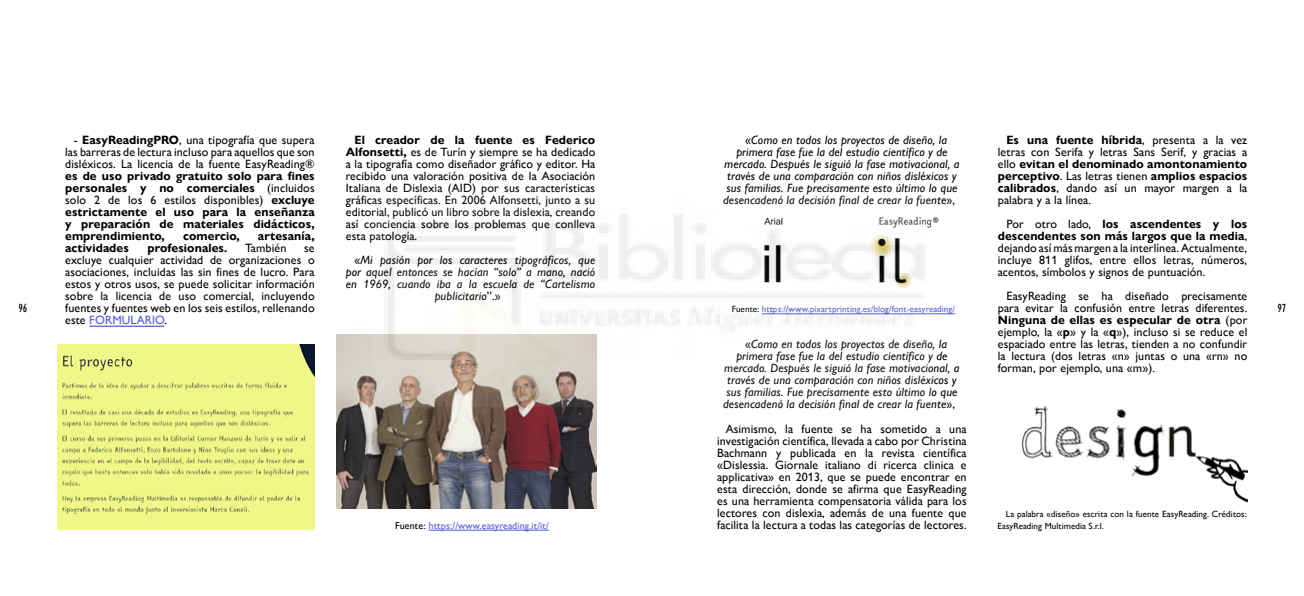
<style>
.page{position:relative;width:1304px;height:596px;background:#fff}
.page>*{position:absolute;margin:0;border:0;box-sizing:border-box;transform-origin:0 0}
.t1{font:12px/12px "Gill Sans Nova";letter-spacing:.01em;color:#000;text-align:justify}
.t2{font:italic 12px "Gill Sans Nova";letter-spacing:.01em;color:#000}
.t3{font:700 12px/12px "Gill Sans Nova";letter-spacing:.01em;color:#000;text-align:justify}
.t4{font:condensed 12px "Gill Sans";color:#000}
.t5{font:10px "Gill Sans Nova";letter-spacing:.01em;color:#4f5cd6}
.t6{font:9px/12px "Gill Sans Nova";letter-spacing:.01em;color:#000}
.t7{font:9px "Gill Sans Nova";letter-spacing:.01em;color:#4f5cd6}
.s1{font-weight:700}
.s2{font-weight:400}
.s3{font-style:normal}
.s4{color:#4f5cd6}
.s5{color:#000}
</style>
<div class="page">
<hr style="left:89px;top:325px;width:75px;height:1px;background:#4f5cd6">
<img style="left:57px;top:344px;width:258px;height:185px">
<hr style="left:429px;top:529px;width:120px;height:1px;background:#4f5cd6">
<img style="left:337px;top:334px;width:260px;height:173px">
<hr style="left:762px;top:313px;width:193px;height:1px;background:#4f5cd6">
<img style="left:1022px;top:406px;width:225px;height:97px">
<img style="left:373px;top:214px;width:558px;height:192px">
<p class="t1" style="left:998px;top:134px;width:251px;text-indent:9px"><span class="s1">Es una fuente híbrida</span>, presenta a la vez letras con Serifa y letras Sans Serif, y gracias a ello <span class="s1">evitan el denominado amontonamiento perceptivo</span>. Las letras tienen <span class="s1">amplios espacios calibrados</span>, dando así un mayor margen a la palabra y a la línea.</p>
<p class="t1" style="left:998px;top:218px;width:251px;text-indent:9px">Por otro lado, <span class="s1">los ascendentes y los descendentes son más largos que la media</span>, dejando así más margen a la interlínea. Actualmente, incluye 811 glifos, entre ellos letras, números, acentos, símbolos y signos de puntuación.</p>
<p class="t1" style="left:998px;top:290px;width:251px;text-indent:9px">EasyReading se ha diseñado precisamente para evitar la confusión entre letras diferentes.<br><span class="s1">Ninguna de ellas es especular de otra</span> (por ejemplo, la «<span class="s1">p</span>» y la «<span class="s1">q</span>»), incluso si se reduce el espaciado entre las letras, tienden a no confundir la lectura (dos letras «n» juntas o una «rn» no forman, por ejemplo, una «m»).</p>
<p class="t1" style="left:65px;top:134px;width:251px;text-indent:8px">- <span class="s1">EasyReadingPRO</span>, una tipografía que supera las barreras de lectura incluso para aquellos que son disléxicos. La licencia de la fuente EasyReading®</p>
<p class="t3" style="left:65px;top:170px;width:251px">es de uso privado gratuito solo para fines personales y no comerciales <span class="s2">(incluidos solo 2 de los 6 estilos disponibles)</span> excluye estrictamente el uso para la enseñanza y preparación de materiales didácticos, emprendimiento,</p>
<p class="t1" style="left:346px;top:134px;width:251px;text-indent:9px"><span class="s1">El creador de la fuente es Federico Alfonsetti,</span> es de Turín y siempre se ha dedicado a la tipografía como diseñador gráfico y editor. Ha recibido una valoración positiva de la Asociación Italiana de Dislexia (AID) por sus características gráficas específicas. En 2006 Alfonsetti, junto a su editorial, publicó un libro sobre la dislexia, creando así conciencia sobre los problemas que conlleva esta patología.</p>
<p class="t2" style="left:354px;top:253px;width:242px"><span class="s3">«</span>Mi pasión por los caracteres tipográficos, que</p>
<p class="t2" style="left:346px;top:265px;width:251px">por aquel entonces se hacían “solo” a mano, nació</p>
<p class="t2" style="left:346px;top:277px;width:251px">en 1969, cuando iba a la escuela de “Cartelismo</p>
<p class="t2" style="left:435px;top:289px;width:68px">publicitario<span class="s3">”.»</span></p>
<p class="t2" style="left:745px;top:133px;width:203px"><span class="s3">«</span>Como en todos los proyectos de diseño, la</p>
<p class="t2" style="left:736px;top:145px;width:213px">primera fase fue la del estudio científico y de</p>
<p class="t2" style="left:724px;top:157px;width:237px">mercado. Después le siguió la fase motivacional, a</p>
<p class="t2" style="left:727px;top:169px;width:231px">través de una comparación con niños disléxicos y</p>
<p class="t2" style="left:726px;top:181px;width:233px">sus familias. Fue precisamente esto último lo que</p>
<p class="t2" style="left:723px;top:193px;width:233px">desencadenó la decisión final de crear la fuente<span class="s3">»,</span></p>
<p class="t3" style="left:183px;top:230px;width:58px">comercio,</p>
<p class="t3" style="left:258px;top:230px;width:58px">artesanía,</p>
<p class="t3" style="left:65px;top:242px;width:65px">actividades</p>
<p class="t3" style="left:147px;top:242px;width:81px">profesionales.</p>
<p class="t1" style="left:245px;top:242px;width:43px">También</p>
<p class="t1" style="left:65px;top:242px;width:251px;text-indent:239px">se excluye cualquier actividad de organizaciones o asociaciones, incluidas las sin fines de lucro. Para estos y otros usos, se puede solicitar información sobre la licencia de uso comercial, incluyendo fuentes y fuentes web en los seis estilos, rellenando este <span class="s4">FORMULARIO</span>.</p>
<p class="t4" style="left:19px;top:301px;width:10px">96</p>
<p class="t4" style="left:1277px;top:301px;width:10px">97</p>
<p class="t7" style="left:732px;top:304px;width:225px"><span class="s5">Fuente:</span> https://www.pixartprinting.es/blog/font-easyreading/</p>
<p class="t2" style="left:745px;top:337px;width:203px"><span class="s3">«</span>Como en todos los proyectos de diseño, la</p>
<p class="t2" style="left:736px;top:349px;width:213px">primera fase fue la del estudio científico y de</p>
<p class="t2" style="left:724px;top:361px;width:237px">mercado. Después le siguió la fase motivacional, a</p>
<p class="t2" style="left:727px;top:373px;width:231px">través de una comparación con niños disléxicos y</p>
<p class="t2" style="left:726px;top:385px;width:233px">sus familias. Fue precisamente esto último lo que</p>
<p class="t2" style="left:723px;top:397px;width:233px">desencadenó la decisión final de crear la fuente<span class="s3">»,</span></p>
<p class="t1" style="left:717px;top:422px;width:251px;text-indent:9px">Asimismo, la fuente se ha sometido a una investigación científica, llevada a cabo por Christina Bachmann y publicada en la revista científica «Dislessia. Giornale italiano di ricerca clinica e applicativa» en 2013, que se puede encontrar en esta dirección, donde se afirma que EasyReading es una herramienta compensatoria válida para los lectores con dislexia, además de una fuente que facilita la lectura a todas las categorías de lectores.</p>
<p class="t6" style="left:997px;top:507px;width:251px;text-indent:9px">La palabra «diseño» escrita con la fuente EasyReading. Créditos:<br>EasyReading Multimedia S.r.l.</p>
<p class="t5" style="left:395px;top:519px;width:155px"><span class="s5">Fuente:</span> https://www.easyreading.it/it/</p>
</div>
